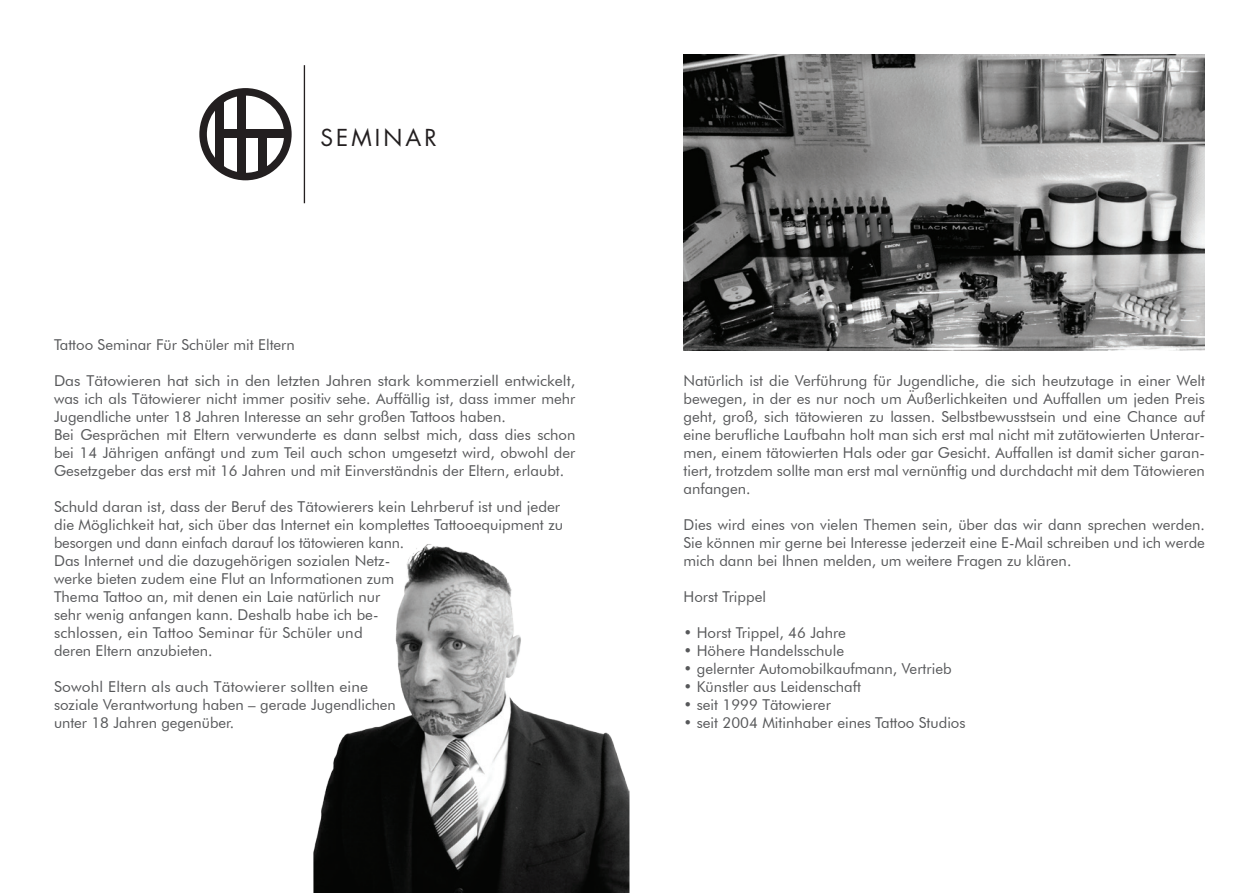
<style>
.page{position:relative;width:1259px;height:893px;background:#fff}
.page>*{position:absolute;margin:0;border:0;box-sizing:border-box;transform-origin:0 0}
.t1{font:22.8px "Futura";letter-spacing:.135em;color:#231f20}
.t2{font:15px/18px "Futura BT";color:#57585a;text-align:justify}
.t3{font:15px/18px "Futura BT";color:#57585a;text-align:justify;scale:1.04 1}
</style>
<div class="page">
<img style="left:683px;top:54px;width:522px;height:296px">
<svg style="left:199px;top:88px;width:93px;height:92px"></svg>
<div style="left:215px;top:100px;width:8px;height:68px;background:#231f20"></div>
<div style="left:259px;top:134px;width:8px;height:39px;background:#231f20"></div>
<div style="left:237px;top:92px;width:8px;height:85px;background:#231f20"></div>
<div style="left:219px;top:129px;width:70px;height:8px;background:#231f20"></div>
<hr style="left:304px;top:65px;width:1px;height:138px;background:#231f20">
<img style="left:313px;top:544px;width:316px;height:349px">
<p class="t1" style="left:320px;top:123px;width:118px">SEMINAR</p>
<p class="t2" style="left:54px;top:336px;width:242px">Tattoo Seminar Für Schüler mit Eltern</p>
<p class="t3" style="left:54px;top:372px;width:503px">Das Tätowieren hat sich in den letzten Jahren stark kommerziell entwickelt, was ich als Tätowierer nicht immer positiv sehe. Auffällig ist, dass immer mehr Jugendliche unter 18 Jahren Interesse an sehr großen Tattoos haben.</p>
<p class="t2" style="left:54px;top:426px;width:523px">Bei Gesprächen mit Eltern verwunderte es dann selbst mich, dass dies schon bei 14 Jährigen anfängt und zum Teil auch schon umgesetzt wird, obwohl der Gesetzgeber das erst mit 16 Jahren und mit Einverständnis der Eltern, erlaubt.</p>
<p class="t2" style="left:54px;top:498px;width:510px;text-align:left">Schuld daran ist, dass der Beruf des Tätowierers kein Lehrberuf ist und jeder die Möglichkeit hat, sich über das Internet ein komplettes Tattooequipment zu besorgen und dann einfach darauf los tätowieren kann.<br>Das Internet und die dazugehörigen sozialen Netz-<br>werke bieten zudem eine Flut an Informationen zum<br>Thema Tattoo an, mit denen ein Laie natürlich nur<br>sehr wenig anfangen kann. Deshalb habe ich be-<br>schlossen, ein Tattoo Seminar für Schüler und<br>deren Eltern anzubieten.</p>
<p class="t2" style="left:54px;top:678px;width:343px;text-align:left">Sowohl Eltern als auch Tätowierer sollten eine soziale Verantwortung haben – gerade Jugendlichen unter 18 Jahren gegenüber.</p>
<p class="t2" style="left:683px;top:372px;width:523px">Natürlich ist die Verführung für Jugendliche, die sich heutzutage in einer Welt bewegen, in der es nur noch um Äußerlichkeiten und Auffallen um jeden Preis geht, groß, sich tätowieren zu lassen. Selbstbewusstsein und eine Chance auf eine berufliche Laufbahn holt man sich erst mal nicht mit zutätowierten Unterar&shy;men, einem tätowierten Hals oder gar Gesicht. Auffallen ist damit sicher garan&shy;tiert, trotzdem sollte man erst mal vernünftig und durchdacht mit dem Tätowieren anfangen.</p>
<p class="t2" style="left:683px;top:516px;width:523px">Dies wird eines von vielen Themen sein, über das wir dann sprechen werden.<br>Sie können mir gerne bei Interesse jederzeit eine E-Mail schreiben und ich werde mich dann bei Ihnen melden, um weitere Fragen zu klären.</p>
<p class="t2" style="left:683px;top:588px;width:84px">Horst Trippel</p>
<p class="t2" style="left:683px;top:623px;width:164px">• Horst Trippel, 46 Jahre</p>
<p class="t2" style="left:683px;top:641px;width:162px">• Höhere Handelsschule</p>
<p class="t2" style="left:683px;top:659px;width:270px">• gelernter Automobilkaufmann, Vertrieb</p>
<p class="t2" style="left:683px;top:677px;width:179px">• Künstler aus Leidenschaft</p>
<p class="t2" style="left:683px;top:695px;width:149px">• seit 1999 Tätowierer</p>
<p class="t2" style="left:683px;top:713px;width:284px">• seit 2004 Mitinhaber eines Tattoo Studios</p>
</div>
